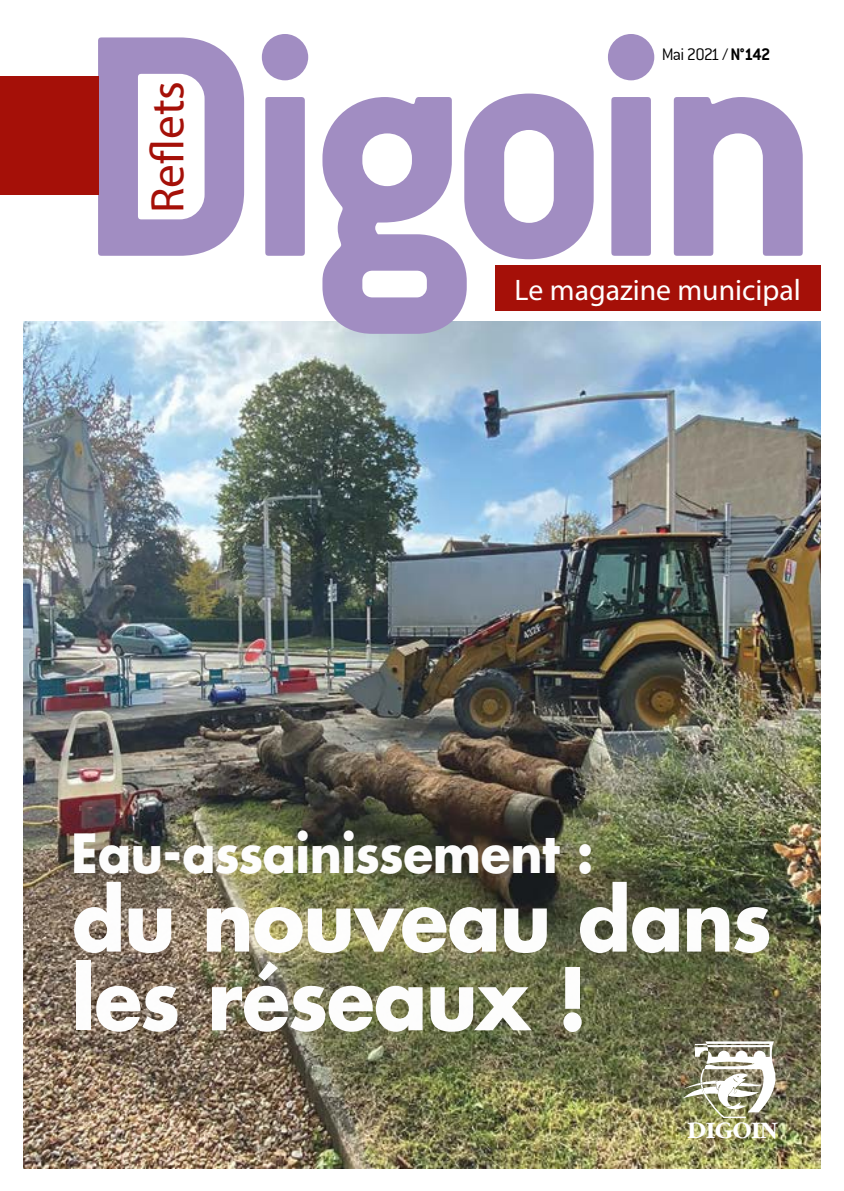
<style>
.page{position:relative;width:844px;height:1191px;background:#fff}
.page>*{position:absolute;margin:0;border:0;box-sizing:border-box;transform-origin:0 0}
.t1{font:700 346.5px "Conduit ITC";letter-spacing:-.05em;color:#a18dc2}
.t2{font:700 84px/78.8px "Futura Std";letter-spacing:-.015em;color:#fff;scale:.93 1}
.t3{font:700 52.5px "Futura Std";letter-spacing:-.015em;color:#fff;scale:.93 1}
.t4{font:47.25px "Myriad Pro";color:#a51008}
.t5{font:29.75px "Myriad Pro";color:#fff}
.t6{font:700 24.5px "Garamond";color:#fff}
.t7{font:300 18.38px "Conduit ITC";letter-spacing:-.055em;color:#000}
.s1{font-weight:700}
</style>
<div class="page">
<img style="left:24px;top:321px;width:796px;height:847px">
<div style="left:0;top:77px;width:98px;height:118px;background:#a51008"></div>
<div style="left:495px;top:265px;width:325px;height:46px;background:#a51008"></div>
<img style="left:682px;top:1041px;width:95px;height:77px">
<h1 class="t1" style="left:75px;top:-55px;width:749px">Digoin</h1>
<p class="t7" style="left:661px;top:44px;width:110px">Mai 2021 / <span class="s1">N°142</span></p>
<p class="t4" style="left:138px;top:213px;width:133px;rotate:-90deg">Reflets</p>
<p class="t5" style="left:514px;top:271px;width:288px">Le magazine municipal</p>
<p class="t3" style="left:72px;top:818px;width:562px">Eau-assainissement :</p>
<p class="t2" style="left:72px;top:879px;width:754px">du nouveau dans les réseaux !</p>
<p class="t6" style="left:687px;top:1116px;width:92px">DIGOIN</p>
</div>
